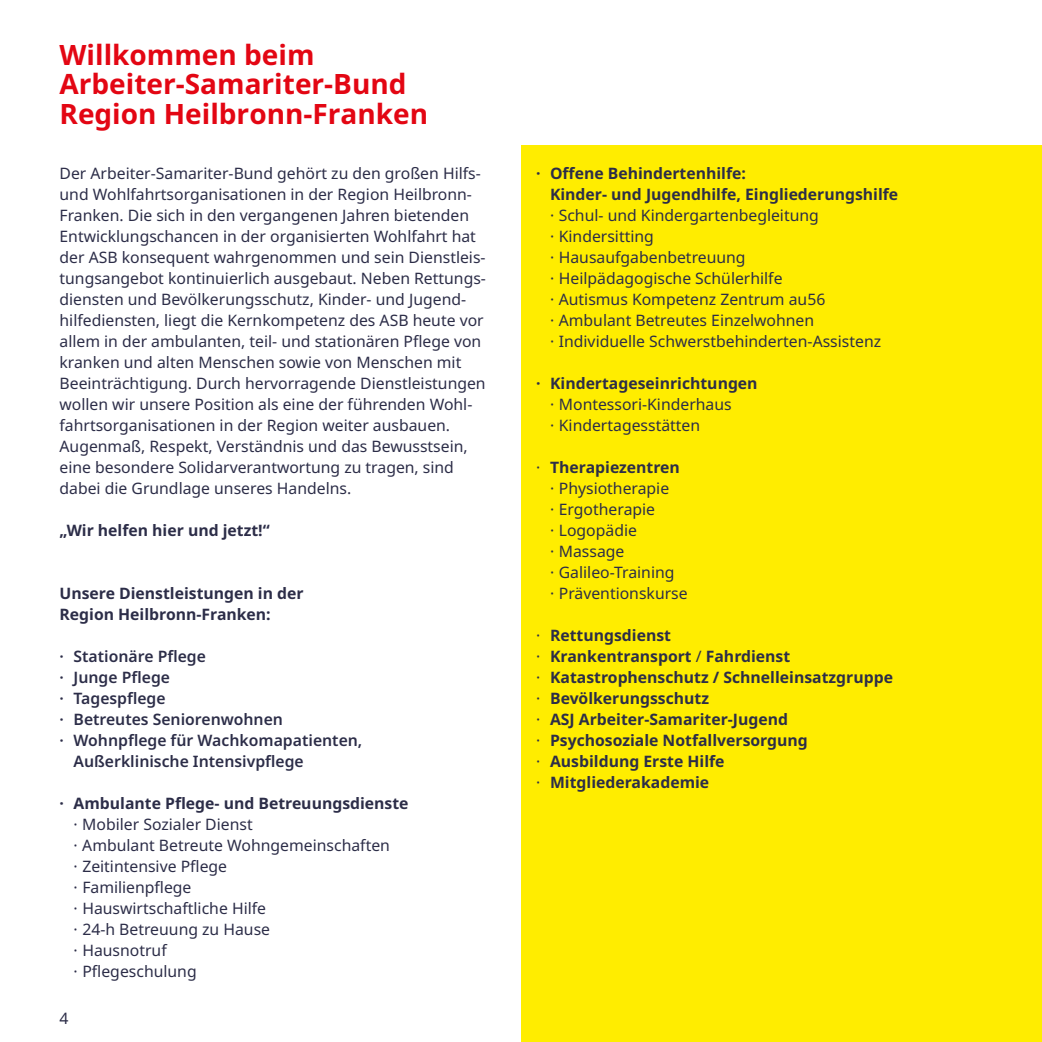
<style>
.page{position:relative;width:1042px;height:1042px;background:#fff}
.page>*{position:absolute;margin:0;border:0;box-sizing:border-box;transform-origin:0 0}
.t1{font:700 28px/29.8px "Noto Sans";color:#e30613}
.t2{font:15.75px/21px "Noto Sans";color:#2c2d48}
.t3{font:700 15.75px/21px "Noto Sans";color:#2c2d48}
.t4{font:600 15.75px "Noto Sans";color:#2c2d48}
.s1{font-weight:700}
.s2{font-weight:400}
</style>
<div class="page">
<div style="left:521px;top:146px;width:521px;height:896px;background:#ffed00"></div>
<h1 class="t1" style="left:60px;top:40px;width:370px">Willkommen beim<br>Arbeiter-Samariter-Bund<br>Region Heilbronn-Franken</h1>
<p class="t2" style="left:60px;top:163px;width:428px">Der Arbeiter-Samariter-Bund gehört zu den großen Hilfs&shy;und Wohlfahrtsorganisationen in der Region Heilbronn-Franken. Die sich in den vergangenen Jahren bietenden Entwicklungschancen in der organisierten Wohlfahrt hat der ASB konsequent wahrgenommen und sein Dienstleis&shy;tungsangebot kontinuierlich ausgebaut. Neben Rettungs&shy;diensten und Bevölkerungsschutz, Kinder- und Jugend&shy;hilfediensten, liegt die Kernkompetenz des ASB heute vor allem in der ambulanten, teil- und stationären Pflege von kranken und alten Menschen sowie von Menschen mit Beeinträchtigung. Durch hervorragende Dienstleistungen wollen wir unsere Position als eine der führenden Wohl&shy;fahrtsorganisationen in der Region weiter ausbauen.<br>Augenmaß, Respekt, Verständnis und das Bewusstsein, eine besondere Solidarverantwortung zu tragen, sind dabei die Grundlage unseres Handelns.</p>
<p class="t3" style="left:60px;top:520px;width:212px">„Wir helfen hier und jetzt!“</p>
<p class="t3" style="left:60px;top:583px;width:246px">Unsere Dienstleistungen in der<br>Region Heilbronn-Franken:</p>
<p class="t4" style="left:60px;top:647px;width:148px">· Stationäre Pflege</p>
<p class="t4" style="left:60px;top:668px;width:112px">· Junge Pflege</p>
<p class="t4" style="left:60px;top:689px;width:108px">· Tagespflege</p>
<p class="t4" style="left:60px;top:710px;width:225px">· Betreutes Seniorenwohnen</p>
<p class="t4" style="left:60px;top:731px;width:304px">· Wohnpflege für Wachkomapatienten,</p>
<p class="t4" style="left:74px;top:752px;width:232px">Außerklinische Intensivpflege</p>
<p class="t3" style="left:60px;top:793px;width:350px">· Ambulante Pflege- und Betreuungsdienste</p>
<p class="t2" style="left:74px;top:814px;width:318px">· Mobiler Sozialer Dienst<br>· Ambulant Betreute Wohngemeinschaften · Zeitintensive Pflege<br>· Familienpflege<br>· Hauswirtschaftliche Hilfe<br>· 24-h Betreuung zu Hause<br>· Hausnotruf<br>· Pflegeschulung</p>
<p class="t2" style="left:60px;top:1008px;width:11px">4</p>
<p class="t3" style="left:550px;top:163px;width:350px;text-indent:-14px">· Offene Behindertenhilfe:<br>Kinder- und Jugendhilfe, Eingliederungshilfe</p>
<p class="t2" style="left:550px;top:205px;width:333px">· Schul- und Kindergartenbegleitung<br>· Kindersitting<br>· Hausaufgabenbetreuung<br>· Heilpädagogische Schülerhilfe<br>· Autismus Kompetenz Zentrum au56<br>· Ambulant Betreutes Einzelwohnen<br>· Individuelle Schwerstbehinderten-Assistenz</p>
<p class="t3" style="left:536px;top:373px;width:223px">· Kindertageseinrichtungen</p>
<p class="t2" style="left:550px;top:394px;width:183px">· Montessori-Kinderhaus · Kindertagesstätten</p>
<p class="t2" style="left:550px;top:457px;width:139px;text-indent:-14px">· <span class="s1">Therapiezentren </span>· Physiotherapie<br>· Ergotherapie<br>· Logopädie<br>· Massage<br>· Galileo-Training<br>· Präventionskurse</p>
<p class="t3" style="left:536px;top:624px;width:358px"><span class="s2">·</span> Rettungsdienst<br><span class="s2">·</span> Krankentransport <span class="s2">/</span> Fahrdienst<br><span class="s2">·</span> Katastrophenschutz / Schnelleinsatzgruppe <span class="s2">·</span> Bevölkerungsschutz<br><span class="s2">·</span> ASJ Arbeiter-Samariter-Jugend<br><span class="s2">·</span> Psychosoziale Notfallversorgung<br><span class="s2">·</span> Ausbildung Erste Hilfe<br><span class="s2">·</span> Mitgliederakademie</p>
</div>
